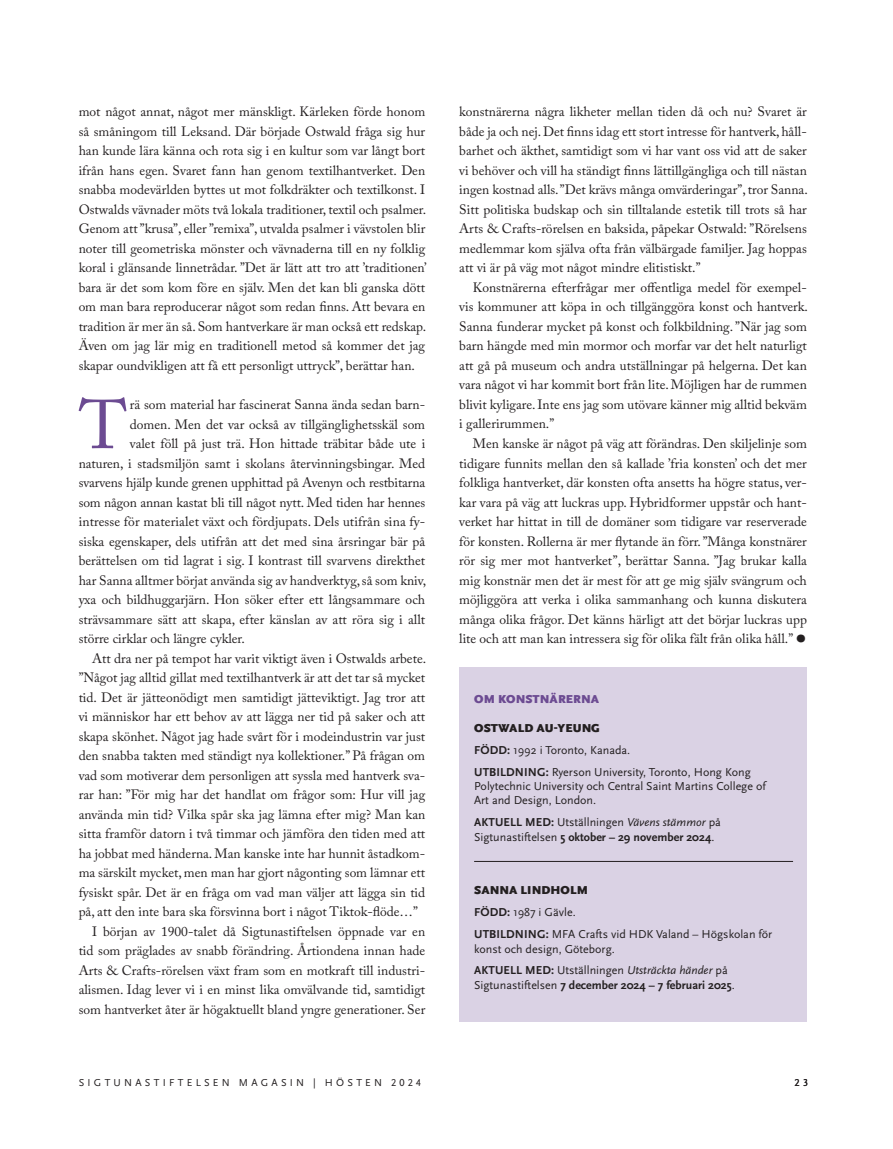
<style>
.page{position:relative;width:893px;height:1149px;background:#fff}
.page>*{position:absolute;margin:0;border:0;box-sizing:border-box;transform-origin:0 0}
.t1{font:68.4px "Adobe Caslon Pro";color:#6c4b92}
.t2{font:34.5px "Adobe Caslon Pro";color:#231f20}
.t3{font:13.5px/19.5px "Adobe Caslon Pro";letter-spacing:-.025em;color:#231f20;text-align:justify}
.t4{font:13.5px "Adobe Caslon Pro";color:#231f20}
.t5{font:12px/21.9px "Scala Sans Pro";color:#231f20}
.t6{font:700 12px/14.4px "Scala Sans Pro";color:#231f20}
.t7{font:900 12px "Scala Sans Pro";letter-spacing:.01em;color:#6c4b92}
.t8{font:10.5px "Scala Sans Pro";letter-spacing:.31em;color:#231f20}
.s1{font-weight:900}
.s2{font-weight:700}
.s3{font-weight:400}
.s4{font-weight:400;font-style:italic}
.s5{font-style:italic}
</style>
<div class="page">
<div style="left:459px;top:667px;width:348px;height:353px;background:#dad2e4"></div>
<hr style="left:474px;top:860px;width:319px;height:1px;background:#231f20">
<p class="t3" style="left:79px;top:102px;width:349px">mot något annat, något mer mänskligt. Kärleken förde honom så småningom till Leksand. Där började Ostwald fråga sig hur han kunde lära känna och rota sig i en kultur som var långt bort ifrån hans egen. Svaret fann han genom textilhantverket. Den snabba modevärlden byttes ut mot folkdräkter och textilkonst. I Ostwalds vävnader möts två lokala traditioner, textil och psalmer.<br>Genom att ”krusa”, eller ”remixa”, utvalda psalmer i vävstolen blir noter till geometriska mönster och vävnaderna till en ny folklig koral i glänsande linnetrådar. ”Det är lätt att tro att ’traditionen’ bara är det som kom före en själv. Men det kan bli ganska dött om man bara reproducerar något som redan finns. Att bevara en tradition är mer än så. Som hantverkare är man också ett redskap.<br>Även om jag lär mig en traditionell metod så kommer det jag skapar oundvikligen att få ett personligt uttryck”, berättar han.</p>
<h1 class="t1" style="left:79px;top:384px;width:49px">T</h1>
<p class="t3" style="left:130px;top:394px;width:297px">rä som material har fascinerat Sanna ända sedan barn-</p>
<p class="t3" style="left:130px;top:414px;width:297px">domen. Men det var också av tillgänglighetsskäl som</p>
<p class="t3" style="left:130px;top:433px;width:297px">valet föll på just trä. Hon hittade träbitar både ute i</p>
<p class="t3" style="left:79px;top:453px;width:348px">naturen, i stadsmiljön samt i skolans återvinningsbingar. Med</p>
<p class="t3" style="left:79px;top:472px;width:348px">svarvens hjälp kunde grenen upphittad på Avenyn och restbitarna</p>
<p class="t3" style="left:79px;top:492px;width:348px">som någon annan kastat bli till något nytt. Med tiden har hennes</p>
<p class="t3" style="left:79px;top:511px;width:348px">intresse för materialet växt och fördjupats. Dels utifrån sina fy-</p>
<p class="t3" style="left:79px;top:531px;width:348px">siska egenskaper, dels utifrån att det med sina årsringar bär på</p>
<p class="t3" style="left:79px;top:550px;width:348px">berättelsen om tid lagrat i sig. I kontrast till svarvens direkthet</p>
<p class="t3" style="left:79px;top:570px;width:349px">har Sanna alltmer börjat använda sig av handverktyg, så som kniv,</p>
<p class="t3" style="left:79px;top:589px;width:348px">yxa och bildhuggarjärn. Hon söker efter ett långsammare och</p>
<p class="t3" style="left:79px;top:609px;width:348px">strävsammare sätt att skapa, efter känslan av att röra sig i allt</p>
<p class="t3" style="left:79px;top:628px;width:168px">större cirklar och längre cykler.</p>
<p class="t3" style="left:92px;top:648px;width:335px">Att dra ner på tempot har varit viktigt även i Ostwalds arbete.</p>
<p class="t3" style="left:79px;top:667px;width:348px">”Något jag alltid gillat med textilhantverk är att det tar så mycket</p>
<p class="t3" style="left:79px;top:687px;width:348px">tid. Det är jätteonödigt men samtidigt jätteviktigt. Jag tror att</p>
<p class="t3" style="left:79px;top:706px;width:348px">vi människor har ett behov av att lägga ner tid på saker och att</p>
<p class="t3" style="left:79px;top:726px;width:348px">skapa skönhet. Något jag hade svårt för i modeindustrin var just</p>
<p class="t3" style="left:79px;top:745px;width:348px">den snabba takten med ständigt nya kollektioner.” På frågan om</p>
<p class="t3" style="left:79px;top:765px;width:348px">vad som motiverar dem personligen att syssla med hantverk sva-</p>
<p class="t3" style="left:79px;top:784px;width:348px">rar han: ”För mig har det handlat om frågor som: Hur vill jag</p>
<p class="t3" style="left:79px;top:804px;width:348px">använda min tid? Vilka spår ska jag lämna efter mig? Man kan</p>
<p class="t3" style="left:79px;top:823px;width:348px">sitta framför datorn i två timmar och jämföra den tiden med att</p>
<p class="t3" style="left:79px;top:843px;width:348px">ha jobbat med händerna. Man kanske inte har hunnit åstadkom-</p>
<p class="t3" style="left:79px;top:862px;width:348px">ma särskilt mycket, men man har gjort någonting som lämnar ett</p>
<p class="t3" style="left:79px;top:882px;width:348px">fysiskt spår. Det är en fråga om vad man väljer att lägga sin tid</p>
<p class="t3" style="left:79px;top:901px;width:341px">på, att den inte bara ska försvinna bort i något Tiktok-flöde…”</p>
<p class="t4" style="left:92px;top:923px;width:335px">I början av 1900-talet då Sigtunastiftelsen öppnade var en</p>
<p class="t3" style="left:79px;top:940px;width:348px">tid som präglades av snabb förändring. Årtiondena innan hade</p>
<p class="t3" style="left:79px;top:960px;width:348px">Arts &amp; Crafts-rörelsen växt fram som en motkraft till industri-</p>
<p class="t3" style="left:79px;top:979px;width:348px">alismen. Idag lever vi i en minst lika omvälvande tid, samtidigt</p>
<p class="t3" style="left:79px;top:999px;width:348px">som hantverket åter är högaktuellt bland yngre generationer. Ser</p>
<p class="t3" style="left:459px;top:102px;width:350px">konstnärerna några likheter mellan tiden då och nu? Svaret är både ja och nej. Det finns idag ett stort intresse för hantverk, håll&shy;barhet och äkthet, samtidigt som vi har vant oss vid att de saker vi behöver och vill ha ständigt finns lättillgängliga och till nästan ingen kostnad alls. ”Det krävs många omvärderingar”, tror Sanna.<br>Sitt politiska budskap och sin tilltalande estetik till trots så har Arts &amp; Crafts-rörelsen en baksida, påpekar Ostwald: ”Rörelsens medlemmar kom själva ofta från välbärgade familjer. Jag hoppas att vi är på väg mot något mindre elitistiskt.”</p>
<p class="t3" style="left:459px;top:277px;width:350px;text-indent:14px">Konstnärerna efterfrågar mer offentliga medel för exempel&shy;vis kommuner att köpa in och tillgänggöra konst och hantverk.<br>Sanna funderar mycket på konst och folkbildning. ”När jag som barn hängde med min mormor och morfar var det helt naturligt att gå på museum och andra utställningar på helgerna. Det kan vara något vi har kommit bort från lite. Möjligen har de rummen blivit kyligare. Inte ens jag som utövare känner mig alltid bekväm i gallerirummen.”</p>
<p class="t3" style="left:459px;top:433px;width:349px;text-indent:14px">Men kanske är något på väg att förändras. Den skiljelinje som tidigare funnits mellan den så kallade ’fria konsten’ och det mer folkliga hantverket, där konsten ofta ansetts ha högre status, ver&shy;kar vara på väg att luckras upp. Hybridformer uppstår och hant&shy;verket har hittat in till de domäner som tidigare var reserverade för konsten. Rollerna är mer flytande än förr. ”Många konstnärer rör sig mer mot hantverket”, berättar Sanna. ”Jag brukar kalla mig konstnär men det är mest för att ge mig själv svängrum och möjliggöra att verka i olika sammanhang och kunna diskutera många olika frågor. Det känns härligt att det börjar luckras upp lite och att man kan intressera sig för olika fält från olika håll.”</p>
<h2 class="t2" style="left:795px;top:618px;width:13px">•</h2>
<p class="t7" style="left:474px;top:692px;width:127px">OM KONSTNÄRERNA</p>
<p class="t5" style="left:474px;top:716px;width:278px"><span class="s1">OSTWALD AU-YEUNG<br></span><span class="s2">FÖDD:</span> 1992 i Toronto, Kanada.<br><span class="s2">UTBILDNING:</span> Ryerson University, Toronto, Hong Kong</p>
<p class="t5" style="left:474px;top:778px;width:293px;line-height:14.4px">Polytechnic University och Central Saint Martins College of<br>Art and Design, London.</p>
<p class="t6" style="left:474px;top:815px;width:248px">AKTUELL MED: <span class="s3">Utställningen</span> <span class="s4">Vävens stämmor</span> <span class="s3">på<br>Sigtunastiftelsen</span> 5 oktober – 29 november 2024<span class="s3">.</span></p>
<p class="t5" style="left:474px;top:879px;width:300px"><span class="s1">SANNA LINDHOLM<br></span><span class="s2">FÖDD:</span> 1987 i Gävle.<br><span class="s2">UTBILDNING:</span> MFA Crafts vid HDK Valand – Högskolan för</p>
<p class="t5" style="left:474px;top:937px;width:255px">konst och design, Göteborg.<br><span class="s2">AKTUELL MED:</span> Utställningen <span class="s5">Utsträckta händer</span> på</p>
<p class="t6" style="left:474px;top:977px;width:262px"><span class="s3">Sigtunastiftelsen</span> 7 december 2024 – 7 februari 2025<span class="s3">.</span></p>
<p class="t8" style="left:79px;top:1076px;width:344px">SIGTUNASTIFTELSEN MAGASIN | HÖSTEN 2024</p>
<p class="t8" style="left:795px;top:1076px;width:15px">2 3</p>
</div>
